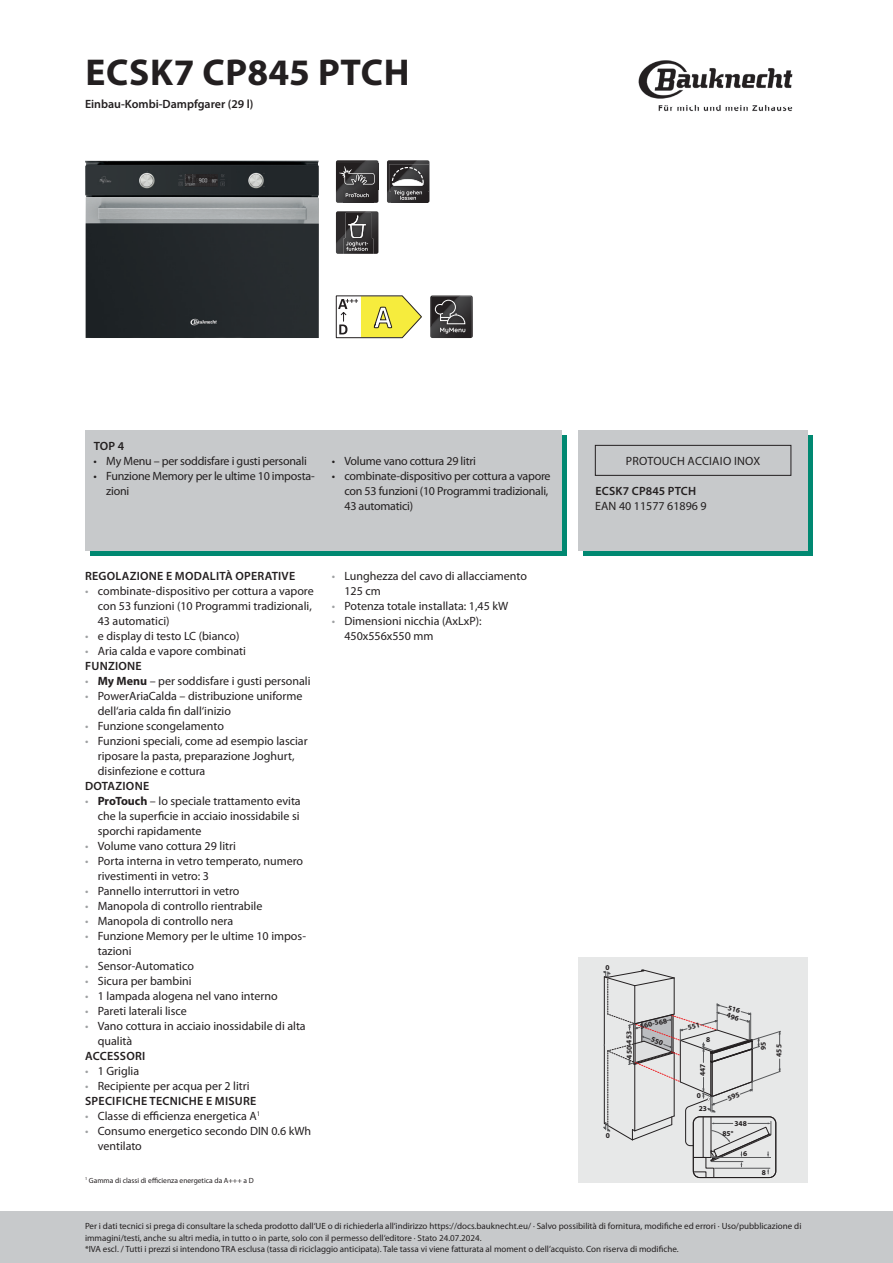
<style>
.page{position:relative;width:893px;height:1263px;background:#fff}
.page>*{position:absolute;margin:0;border:0;box-sizing:border-box;transform-origin:0 0}
.t1{font:700 37.5px "Myriad Pro";letter-spacing:.02em;color:#231f20}
.t2{font:12px/15px "Myriad Pro";color:#231f20}
.t3{font:12px/15px "Myriad Pro";letter-spacing:-.02em;color:#231f20}
.t4{font:600 12px "Myriad Pro";letter-spacing:.02em;color:#231f20}
.t5{font:600 12px "Myriad Pro";color:#231f20}
.t6{font:12px "Myriad Pro";letter-spacing:.02em;color:#231f20}
.t7{font:9px/11.2px "Myriad Pro";color:#231f20}
.t8{font:7.5px "Myriad Pro";color:#231f20}
.t9{font:700 7.5px/15.6px "Myriad Pro";color:#231f20;text-align:right}
.s1{color:#9ea0a2}
.s2{font-weight:600}
.s3{font-weight:700}
</style>
<div class="page">
<img style="left:638px;top:60px;width:155px;height:52px">
<div style="left:0;top:1212px;width:893px;height:51px;background:#c7c9cb"></div>
<img style="left:85px;top:160px;width:234px;height:178px">
<svg style="left:336px;top:160px;width:42px;height:43px;background:#434142"></svg>
<svg style="left:336px;top:211px;width:42px;height:43px;background:#484647"></svg>
<svg style="left:387px;top:160px;width:42px;height:43px;background:#535152"></svg>
<svg style="left:336px;top:295px;width:85px;height:43px"></svg>
<svg style="left:430px;top:295px;width:43px;height:43px;background:#4a484a"></svg>
<svg style="left:90px;top:436px;width:477px;height:120px;background:#20927f"></svg>
<div style="left:85px;top:430px;width:476px;height:120px;background:#c7c9cb"></div>
<div style="left:584px;top:436px;width:229px;height:120px;background:#008871"></div>
<div style="left:578px;top:430px;width:230px;height:120px;background:#c7c9cb"></div>
<div style="left:595px;top:445px;width:196px;height:30px;border:1px solid #231f20"></div>
<div style="left:578px;top:958px;width:230px;height:225px;background:#e7e8e8"></div>
<svg style="left:603px;top:970px;width:178px;height:207px"></svg>
<h1 class="t1" style="left:85px;top:48px;width:326px">ECSK7 CP845 PTCH</h1>
<p class="t5" style="left:85px;top:97px;width:170px">Einbau-Kombi-Dampfgarer (29 l)</p>
<p class="t4" style="left:94px;top:439px;width:32px">TOP 4</p>
<p class="t3" style="left:94px;top:454px;width:215px">• My Menu – per soddisfare i gusti personali</p>
<p class="t3" style="left:106px;top:469px;width:210px;text-indent:-13px">• Funzione Memory per le ultime 10 imposta&shy;zioni</p>
<p class="t3" style="left:332px;top:454px;width:146px">• Volume vano cottura 29 litri</p>
<p class="t3" style="left:344px;top:469px;width:208px;text-indent:-13px">• combinate-dispositivo per cottura a vapore con 53 funzioni (10 Programmi tradizionali,<br>43 automatici)</p>
<p class="t4" style="left:85px;top:570px;width:212px">REGOLAZIONE E MODALITÀ OPERATIVE</p>
<p class="t2" style="left:98px;top:584px;width:217px;text-indent:-13px"><span class="s1">•</span> combinate-dispositivo per cottura a vapore con 53 funzioni (10 Programmi tradizionali,<br>43 automatici)</p>
<p class="t2" style="left:85px;top:629px;width:156px"><span class="s1">•</span> e display di testo LC (bianco)</p>
<p class="t2" style="left:85px;top:644px;width:162px"><span class="s1">•</span> Aria calda e vapore combinati<br><span class="s2">FUNZIONE</span></p>
<p class="t2" style="left:85px;top:674px;width:227px"><span class="s1">•</span> <span class="s3">My Menu</span> – per soddisfare i gusti personali</p>
<p class="t2" style="left:98px;top:689px;width:206px;text-indent:-13px"><span class="s1">•</span> PowerAriaCalda – distribuzione uniforme dell‘aria calda fin dall‘inizio</p>
<p class="t2" style="left:85px;top:719px;width:140px"><span class="s1">•</span> Funzione scongelamento</p>
<p class="t2" style="left:98px;top:734px;width:211px;text-indent:-13px"><span class="s1">•</span> Funzioni speciali, come ad esempio lasciar riposare la pasta, preparazione Joghurt, disinfezione e cottura</p>
<p class="t4" style="left:85px;top:780px;width:66px">DOTAZIONE</p>
<p class="t2" style="left:98px;top:794px;width:204px;text-align:justify;text-indent:-13px"><span class="s1">•</span> <span class="s3">ProTouch</span> – lo speciale trattamento evita che la superficie in acciaio inossidabile si sporchi rapidamente</p>
<p class="t2" style="left:85px;top:839px;width:152px"><span class="s1">•</span> Volume vano cottura 29 litri</p>
<p class="t2" style="left:98px;top:854px;width:207px;text-indent:-13px"><span class="s1">•</span> Porta interna in vetro temperato, numero rivestimenti in vetro: 3</p>
<p class="t2" style="left:85px;top:884px;width:156px"><span class="s1">•</span> Pannello interruttori in vetro</p>
<p class="t2" style="left:85px;top:899px;width:179px"><span class="s1">•</span> Manopola di controllo rientrabile</p>
<p class="t2" style="left:85px;top:914px;width:150px"><span class="s1">•</span> Manopola di controllo nera</p>
<p class="t2" style="left:98px;top:929px;width:210px;text-indent:-13px"><span class="s1">•</span> Funzione Memory per le ultime 10 impos&shy;tazioni</p>
<p class="t2" style="left:85px;top:959px;width:110px"><span class="s1">•</span> Sensor-Automatico</p>
<p class="t2" style="left:85px;top:974px;width:108px"><span class="s1">•</span> Sicura per bambini</p>
<p class="t2" style="left:85px;top:989px;width:194px"><span class="s1">•</span> 1 lampada alogena nel vano interno</p>
<p class="t2" style="left:85px;top:1004px;width:103px"><span class="s1">•</span> Pareti laterali lisce</p>
<p class="t2" style="left:98px;top:1019px;width:209px;text-indent:-13px"><span class="s1">•</span> Vano cottura in acciaio inossidabile di alta qualità</p>
<p class="t4" style="left:85px;top:1050px;width:62px">ACCESSORI</p>
<p class="t2" style="left:85px;top:1064px;width:56px"><span class="s1">•</span> 1 Griglia</p>
<p class="t2" style="left:85px;top:1079px;width:173px"><span class="s1">•</span> Recipiente per acqua per 2 litri<br><span class="s2">SPECIFICHE TECNICHE E MISURE</span></p>
<p class="t2" style="left:85px;top:1109px;width:177px"><span class="s1">•</span> Classe di efficienza energetica A<sup>1</sup></p>
<p class="t2" style="left:98px;top:1124px;width:215px;text-indent:-13px"><span class="s1">•</span> Consumo energetico secondo DIN 0.6 kWh ventilato</p>
<p class="t8" style="left:85px;top:1176px;width:170px"><sup>1</sup> Gamma di classi di efficienza energetica da A+++ a D</p>
<p class="t2" style="left:344px;top:569px;width:184px;text-indent:-13px"><span class="s1">•</span> Lunghezza del cavo di allacciamento<br>125 cm</p>
<p class="t2" style="left:332px;top:599px;width:178px"><span class="s1">•</span> Potenza totale installata: 1,45 kW</p>
<p class="t2" style="left:344px;top:614px;width:139px;text-indent:-13px"><span class="s1">•</span> Dimensioni nicchia (AxLxP):<br>450x556x550 mm</p>
<p class="t6" style="left:626px;top:454px;width:136px">PROTOUCH ACCIAIO INOX</p>
<p class="t4" style="left:595px;top:484px;width:102px">ECSK7 CP845 PTCH</p>
<p class="t2" style="left:595px;top:499px;width:113px">EAN 40 11577 61896 9</p>
<p class="t9" style="left:606px;top:959px;width:6px">0</p>
<p class="t9" style="left:621px;top:1058px;width:29px;rotate:-90deg">450-453</p>
<p class="t9" style="left:650px;top:1016px;width:17px;rotate:-13deg">-568</p>
<p class="t9" style="left:606px;top:1127px;width:6px">0</p>
<p class="t9" style="left:706px;top:1032px;width:6px">8</p>
<p class="t9" style="left:695px;top:1076px;width:14px;rotate:-90deg">447</p>
<p class="t9" style="left:697px;top:1087px;width:6px">0</p>
<p class="t9" style="left:699px;top:1101px;width:10px">23</p>
<p class="t9" style="left:729px;top:1003px;width:15px;line-height:7.6px;text-align:left;rotate:15deg">516<br>496</p>
<p class="t9" style="left:734px;top:1115px;width:14px">348</p>
<p class="t9" style="left:722px;top:1125px;width:12px">85°</p>
<p class="t9" style="left:743px;top:1145px;width:6px">6</p>
<p class="t9" style="left:755px;top:1057px;width:16px;rotate:-90deg">95<br>455</p>
<p class="t9" style="left:762px;top:1165px;width:6px">8</p>
<p class="t7" style="left:85px;top:1221px;width:718px">Per i dati tecnici si prega di consultare la scheda prodotto dall‘UE o di richiederla all‘indirizzo https://docs.bauknecht.eu/ · Salvo possibilità di fornitura, modifiche ed errori · Uso/pubblicazione di immagini/testi, anche su altri media, in tutto o in parte, solo con il permesso dell‘editore · Stato 24.07.2024.<br>*IVA escl. / Tutti i prezzi si intendono TRA esclusa (tassa di riciclaggio anticipata). Tale tassa vi viene fatturata al moment o dell’acquisto. Con riserva di modifiche.</p>
</div>
